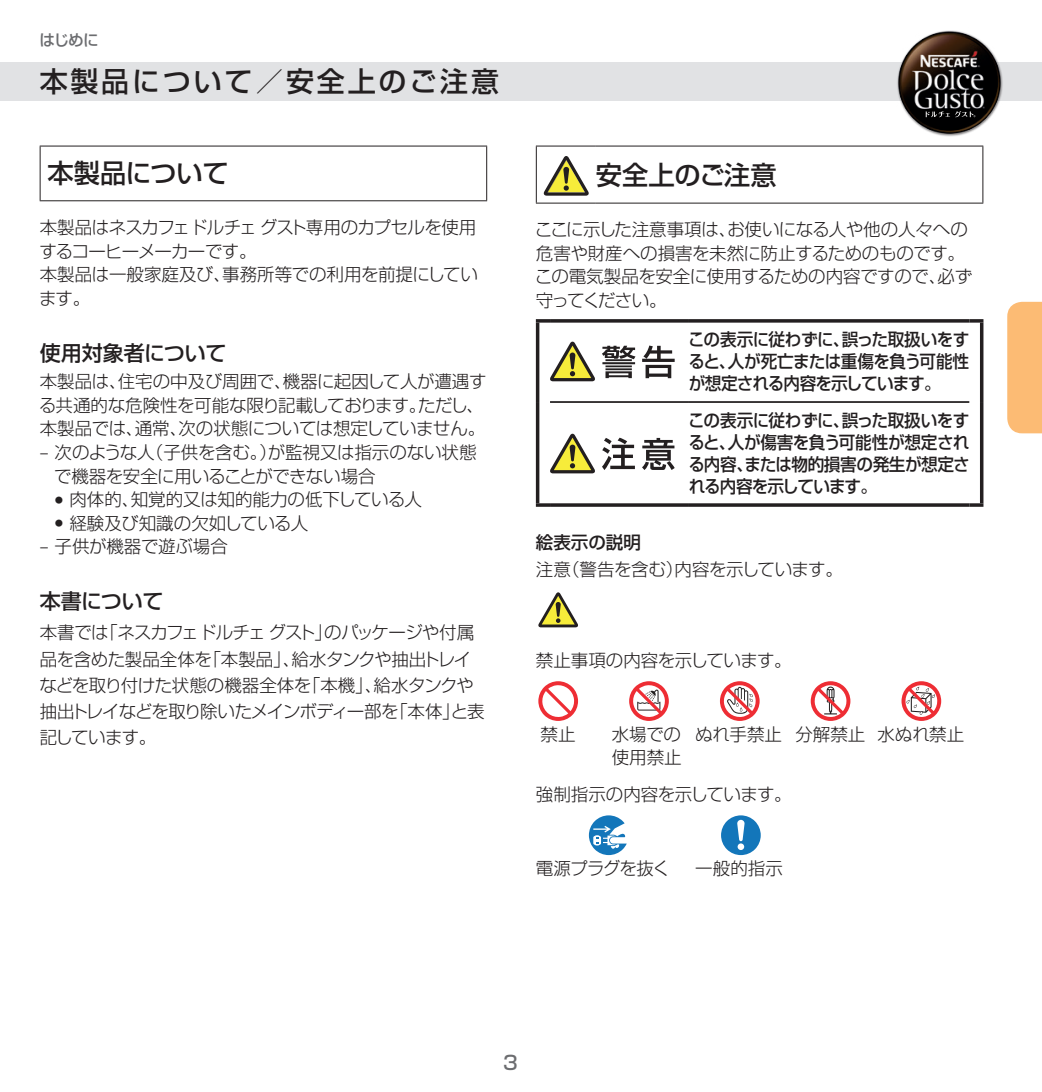
<style>
.page{position:relative;width:1042px;height:1092px;background:#fff}
.page>*{position:absolute;margin:0;border:0;box-sizing:border-box;transform-origin:0 0}
.t1{font:500 28px "Shin Go Pro";letter-spacing:.1em;color:#231f20}
.t2{font:500 26.25px "Shin Go Pro";color:#231f20}
.t3{font:500 21px "Shin Go Pro";letter-spacing:-.005em;color:#231f20}
.t4{font:500 19.25px "Shin Go Pro";color:#6c6d70}
.t5{font:300 17.5px/23.6px "Shin Go Pro";letter-spacing:-.02em;color:#231f20}
.t6{font:500 17.5px/21.9px "Shin Go Pro";letter-spacing:-.035em;color:#231f20;text-align:justify;scale:.95 1}
.t7{font:300 17.5px/23.6px "Shin Go Pro";color:#231f20}
.t8{font:300 17.5px "Shin Go Pro";letter-spacing:-.04em;color:#231f20}
.t9{font:500 17.5px "Shin Go Pro";letter-spacing:-.035em;color:#231f20}
.t10{font:500 15.75px "Shin Go Pro";color:#6c6d70}
.s1{font-weight:700}
</style>
<div class="page">
<div style="left:0;top:63px;width:1042px;height:38px;background:#e1e2e4"></div>
<img style="left:890px;top:30px;width:113px;height:106px">
<svg style="left:925px;top:110px;width:51px;height:8px"></svg>
<div style="left:1007px;top:302px;width:35px;height:131px;background:#fcbb74"></div>
<hr style="left:40px;top:146px;width:447px;height:1px;background:#231f20">
<hr style="left:40px;top:146px;width:1px;height:54px;background:#231f20">
<hr style="left:486px;top:146px;width:1px;height:54px;background:#231f20">
<hr style="left:40px;top:200px;width:447px;height:1px;background:#231f20">
<hr style="left:536px;top:146px;width:60px;height:1px;background:#231f20">
<hr style="left:536px;top:146px;width:1px;height:57px;background:#231f20">
<hr style="left:596px;top:146px;width:387px;height:1px;background:#231f20">
<hr style="left:982px;top:146px;width:1px;height:57px;background:#231f20">
<hr style="left:536px;top:203px;width:60px;height:1px;background:#231f20">
<hr style="left:596px;top:203px;width:387px;height:1px;background:#231f20">
<svg style="left:544px;top:156px;width:45px;height:40px"></svg>
<hr style="left:536px;top:319px;width:14px;height:3px;background:#231f20">
<hr style="left:536px;top:322px;width:3px;height:80px;background:#231f20">
<hr style="left:536px;top:402px;width:3px;height:101px;background:#231f20">
<svg style="left:536px;top:503px;width:14px;height:4px"></svg>
<hr style="left:969px;top:319px;width:14px;height:3px;background:#231f20">
<hr style="left:980px;top:322px;width:3px;height:80px;background:#231f20">
<hr style="left:980px;top:402px;width:3px;height:101px;background:#231f20">
<svg style="left:969px;top:503px;width:14px;height:4px"></svg>
<hr style="left:550px;top:319px;width:139px;height:3px;background:#231f20">
<hr style="left:689px;top:319px;width:280px;height:3px;background:#231f20">
<hr style="left:550px;top:401px;width:139px;height:2px;background:#231f20">
<hr style="left:689px;top:401px;width:280px;height:2px;background:#231f20">
<svg style="left:550px;top:503px;width:139px;height:4px"></svg>
<svg style="left:689px;top:503px;width:280px;height:4px"></svg>
<svg style="left:602px;top:346px;width:33px;height:32px"></svg>
<svg style="left:642px;top:345px;width:33px;height:33px"></svg>
<svg style="left:550px;top:341px;width:45px;height:40px"></svg>
<svg style="left:550px;top:433px;width:45px;height:40px"></svg>
<svg style="left:602px;top:437px;width:33px;height:33px"></svg>
<svg style="left:642px;top:438px;width:33px;height:32px"></svg>
<svg style="left:538px;top:592px;width:40px;height:35px"></svg>
<svg style="left:538px;top:681px;width:40px;height:40px"></svg>
<svg style="left:901px;top:681px;width:40px;height:40px"></svg>
<svg style="left:811px;top:681px;width:39px;height:40px"></svg>
<svg style="left:720px;top:681px;width:39px;height:40px"></svg>
<svg style="left:629px;top:681px;width:40px;height:40px"></svg>
<svg style="left:589px;top:815px;width:38px;height:40px"></svg>
<svg style="left:721px;top:815px;width:40px;height:40px"></svg>
<p class="t10" style="left:40px;top:27px;width:61px">はじめに</p>
<h1 class="t1" style="left:40px;top:59px;width:461px">本製品について／安全上のご注意</h1>
<h2 class="t2" style="left:48px;top:152px;width:183px">本製品について</h2>
<p class="t5" style="left:39px;top:213px;width:440px">本製品はネスカフェ ドルチェ グスト専用のカプセルを使用するコーヒーメーカーです。<br>本製品は一般家庭及び、事務所等での利用を前提にしています。</p>
<p class="t3" style="left:40px;top:335px;width:188px">使用対象者について</p>
<p class="t5" style="left:39px;top:367px;width:449px">本製品は、住宅の中及び周囲で、機器に起因して人が遭遇する共通的な危険性を可能な限り記載しております。ただし、本製品では、通常、次の状態については想定していません。</p>
<p class="t5" style="left:54px;top:438px;width:424px;text-indent:-15px">– 次のような人（子供を含む。）が監視又は指示のない状態で機器を安全に用いることができない場合</p>
<p class="t7" style="left:55px;top:485px;width:369px"><span class="s1">•</span> 肉体的、知覚的又は知的能力の低下している人</p>
<p class="t5" style="left:55px;top:509px;width:255px"><span class="s1">•</span> 経験及び知識の欠如している人</p>
<p class="t5" style="left:40px;top:533px;width:190px">– 子供が機器で遊ぶ場合</p>
<p class="t3" style="left:40px;top:584px;width:125px">本書について</p>
<p class="t5" style="left:40px;top:617px;width:447px;line-height:26.2px">本書では「ネスカフェ ドルチェ グスト」のパッケージや付属品を含めた製品全体を「本製品」、給水タンクや抽出トレイなどを取り付けた状態の機器全体を「本機」、給水タンクや抽出トレイなどを取り除いたメインボディー部を「本体」と表記しています。</p>
<h2 class="t2" style="left:596px;top:153px;width:182px">安全上のご注意</h2>
<p class="t5" style="left:535px;top:215px;width:439px">ここに示した注意事項は、お使いになる人や他の人々への危害や財産への損害を未然に防止するためのものです。この電気製品を安全に使用するための内容ですので、必ず守ってください。</p>
<p class="t6" style="left:688px;top:326px;width:297px">この表示に従わずに、誤った取扱いをすると、人が死亡または重傷を負う可能性が想定される内容を示しています。</p>
<p class="t6" style="left:688px;top:407px;width:298px">この表示に従わずに、誤った取扱いをすると、人が傷害を負う可能性が想定される内容、または物的損害の発生が想定される内容を示しています。</p>
<p class="t9" style="left:536px;top:528px;width:106px">絵表示の説明</p>
<p class="t5" style="left:536px;top:555px;width:308px">注意（警告を含む）内容を示しています。</p>
<p class="t5" style="left:536px;top:646px;width:257px">禁止事項の内容を示しています。</p>
<p class="t5" style="left:540px;top:720px;width:36px">禁止</p>
<p class="t7" style="left:612px;top:720px;width:354px">水場での ぬれ手禁止 分解禁止 水ぬれ禁止使用禁止</p>
<p class="t5" style="left:536px;top:780px;width:257px">強制指示の内容を示しています。</p>
<p class="t8" style="left:536px;top:853px;width:136px">電源プラグを抜く</p>
<p class="t5" style="left:695px;top:854px;width:89px">一般的指示</p>
<p class="t4" style="left:503px;top:1046px;width:16px">3</p>
</div>
